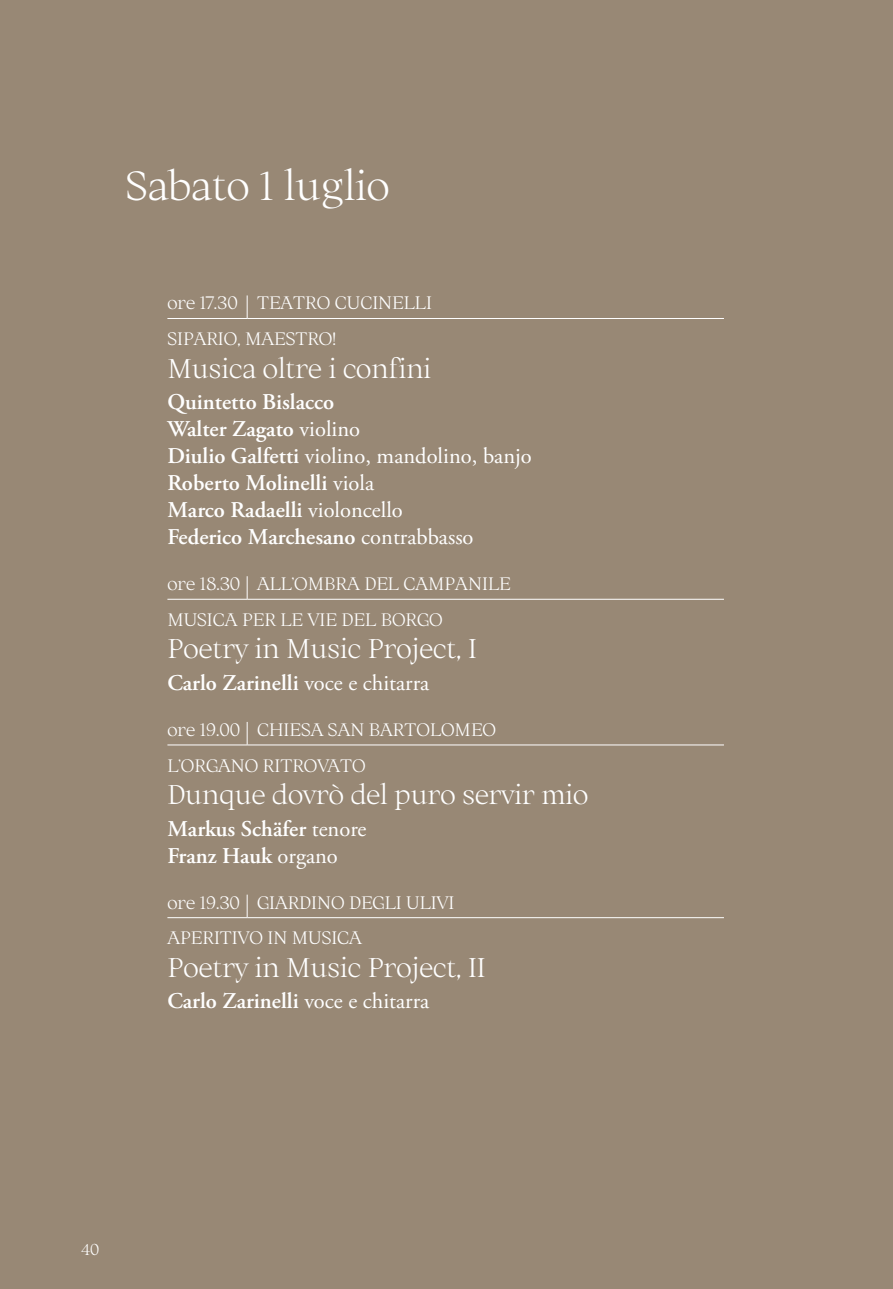
<style>
.page{position:relative;width:893px;height:1289px;background:#fff}
.page>*{position:absolute;margin:0;border:0;box-sizing:border-box;transform-origin:0 0}
.t1{font:300 40.5px "Ortica";color:#fff}
.t2{font:300 27px "Ortica";color:#fff}
.t3{font:600 22.5px "Adobe Garamond Pro";color:#fff}
.t4{font:22.5px "Adobe Garamond Pro";color:#fff}
.t5{font:300 18px "Ortica";color:#fff}
.t6{font:300 15.75px "Ortica";color:#fff}
.s1{font-weight:400}
.s2{font-weight:600}
</style>
<div class="page">
<div style="left:0;top:0;width:893px;height:1288px;background:#988875"></div>
<svg style="left:247px;top:295px;width:1px;height:23px"></svg>
<hr style="left:167px;top:318px;width:80px;height:1px;background:#fff">
<hr style="left:247px;top:318px;width:477px;height:1px;background:#fff">
<svg style="left:247px;top:576px;width:1px;height:23px"></svg>
<hr style="left:167px;top:599px;width:80px;height:1px;background:#fff">
<hr style="left:247px;top:599px;width:477px;height:1px;background:#fff">
<svg style="left:247px;top:722px;width:1px;height:22px"></svg>
<hr style="left:167px;top:744px;width:80px;height:1px;background:#fff">
<hr style="left:247px;top:744px;width:477px;height:1px;background:#fff">
<svg style="left:247px;top:894px;width:1px;height:23px"></svg>
<hr style="left:167px;top:917px;width:80px;height:1px;background:#fff">
<hr style="left:247px;top:917px;width:477px;height:1px;background:#fff">
<p class="t1" style="left:126px;top:162px;width:265px">Sabato 1 luglio</p>
<p class="t5" style="left:167px;top:292px;width:72px">ore 17.30</p>
<p class="t5" style="left:257px;top:292px;width:176px">TEATRO CUCINELLI</p>
<p class="t5" style="left:167px;top:328px;width:170px">SIPARIO, MAESTRO!</p>
<p class="t2" style="left:167px;top:352px;width:265px">Musica oltre i confini</p>
<p class="t3" style="left:167px;top:389px;width:168px">Quintetto Bislacco</p>
<p class="t3" style="left:167px;top:416px;width:194px">Walter Zagato <span class="s1">violino</span></p>
<p class="t4" style="left:167px;top:442px;width:366px"><span class="s2">Diulio Galfetti</span> violino, mandolino, banjo</p>
<p class="t3" style="left:167px;top:470px;width:208px">Roberto Molinelli <span class="s1">viola</span></p>
<p class="t3" style="left:167px;top:497px;width:237px">Marco Radaelli <span class="s1">violoncello</span></p>
<p class="t3" style="left:167px;top:524px;width:308px">Federico Marchesano <span class="s1">contrabbasso</span></p>
<p class="t5" style="left:167px;top:573px;width:74px">ore 18.30</p>
<p class="t5" style="left:257px;top:573px;width:255px">ALL’OMBRA DEL CAMPANILE</p>
<p class="t5" style="left:167px;top:609px;width:277px">MUSICA PER LE VIE DEL BORGO</p>
<p class="t2" style="left:167px;top:633px;width:311px">Poetry in Music Project, I</p>
<p class="t3" style="left:167px;top:670px;width:263px">Carlo Zarinelli <span class="s1">voce e chitarra</span></p>
<p class="t5" style="left:167px;top:719px;width:74px">ore 19.00</p>
<p class="t5" style="left:257px;top:719px;width:241px">CHIESA SAN BARTOLOMEO</p>
<p class="t5" style="left:167px;top:754px;width:200px">L’ORGANO RITROVATO</p>
<p class="t2" style="left:167px;top:778px;width:422px">Dunque dovrò del puro servir mio</p>
<p class="t3" style="left:167px;top:815px;width:201px">Markus Schäfer <span class="s1">tenore</span></p>
<p class="t3" style="left:167px;top:842px;width:172px">Franz Hauk <span class="s1">organo</span></p>
<p class="t5" style="left:167px;top:891px;width:74px">ore 19.30</p>
<p class="t5" style="left:257px;top:891px;width:199px">GIARDINO DEGLI ULIVI</p>
<p class="t5" style="left:167px;top:927px;width:196px">APERITIVO IN MUSICA</p>
<p class="t2" style="left:167px;top:951px;width:320px">Poetry in Music Project, II</p>
<p class="t3" style="left:167px;top:988px;width:263px">Carlo Zarinelli <span class="s1">voce e chitarra</span></p>
<p class="t6" style="left:81px;top:1239px;width:20px">40</p>
</div>
